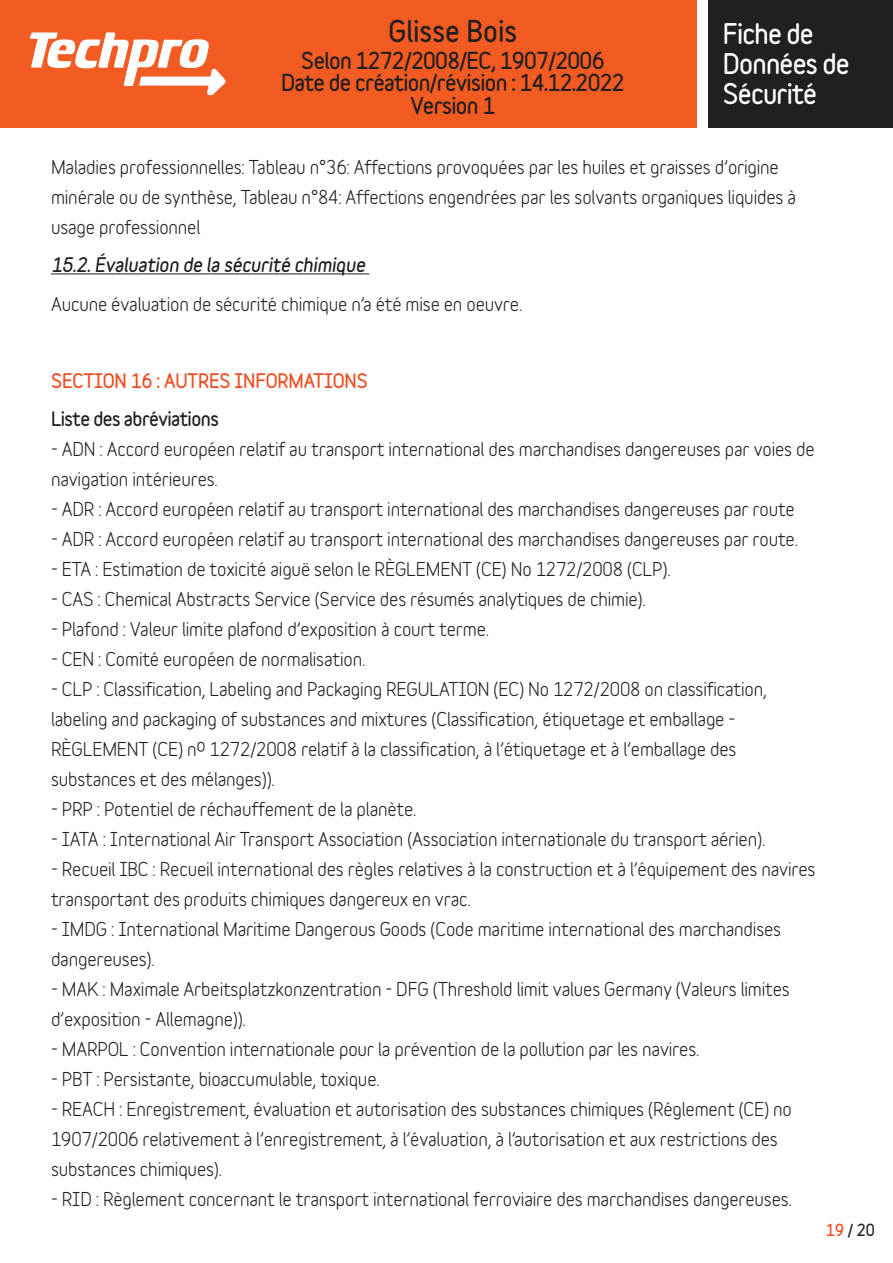
<style>
.page{position:relative;width:893px;height:1263px;background:#fff}
.page>*{position:absolute;margin:0;border:0;box-sizing:border-box;transform-origin:0 0}
.t1{font:900 27px "Variable";color:#231f20}
.t2{font:900 25.5px/30px "Variable";letter-spacing:-.03em;color:#fff}
.t3{font:900 21px/22.5px "Variable";letter-spacing:-.03em;color:#231f20;text-align:center}
.TEXTE_COURANT{font:700 18px/30px "Variable";letter-spacing:-.01em;color:#231f20}
.TEXTE_COURANT-2{font:italic 900 18px "Variable";letter-spacing:-.01em;color:#231f20}
.TEXTE_COURANT-3{font:900 18px "Variable";letter-spacing:-.01em;color:#f04d22}
.TEXTE_COURANT-4{font:900 18px "Variable";letter-spacing:-.03em;color:#231f20}
.t4{font:900 15px "Variable";color:#231f20}
.s1{color:#f04d22}
</style>
<div class="page">
<div style="left:0;top:0;width:723px;height:128px;background:#f25b21"></div>
<div style="left:702px;top:0;width:191px;height:128px;background:#231f20"></div>
<div style="left:697px;top:0;width:11px;height:128px;background:#fff"></div>
<svg style="left:30px;top:32px;width:196px;height:63px"></svg>
<hr style="left:51px;top:273px;width:318px;height:1px;background:#231f20">
<h1 class="t1" style="left:388px;top:13px;width:130px">Glisse Bois</h1>
<p class="t3" style="left:281px;top:49px;width:345px">Selon 1272/2008/EC, 1907/2006<br>Date de création/révision : 14.12.2022<br>Version 1</p>
<h2 class="t2" style="left:723px;top:19px;width:128px">Fiche de<br>Données de<br>Sécurité</h2>
<p class="TEXTE_COURANT" style="left:51px;top:151px;width:746px">Maladies professionnelles: Tableau n°36: Affections provoquées par les huiles et graisses d’origine minérale ou de synthèse, Tableau n°84: Affections engendrées par les solvants organiques liquides à usage professionnel</p>
<p class="TEXTE_COURANT-2" style="left:51px;top:253px;width:316px">15.2. Évaluation de la sécurité chimique</p>
<p class="TEXTE_COURANT" style="left:51px;top:288px;width:473px">Aucune évaluation de sécurité chimique n’a été mise en oeuvre.</p>
<p class="TEXTE_COURANT-3" style="left:51px;top:369px;width:318px">SECTION 16 : AUTRES INFORMATIONS</p>
<p class="TEXTE_COURANT-4" style="left:51px;top:407px;width:169px">Liste des abréviations</p>
<p class="TEXTE_COURANT" style="left:51px;top:434px;width:765px">- ADN : Accord européen relatif au transport international des marchandises dangereuses par voies de navigation intérieures.</p>
<p class="TEXTE_COURANT" style="left:51px;top:494px;width:745px">- ADR : Accord européen relatif au transport international des marchandises dangereuses par route</p>
<p class="TEXTE_COURANT" style="left:51px;top:524px;width:748px">- ADR : Accord européen relatif au transport international des marchandises dangereuses par route.</p>
<p class="TEXTE_COURANT" style="left:51px;top:554px;width:621px">- ETA : Estimation de toxicité aiguë selon le RÈGLEMENT (CE) No 1272/2008 (CLP).</p>
<p class="TEXTE_COURANT" style="left:51px;top:584px;width:596px">- CAS : Chemical Abstracts Service (Service des résumés analytiques de chimie).</p>
<p class="TEXTE_COURANT" style="left:51px;top:614px;width:439px">- Plafond : Valeur limite plafond d’exposition à court terme.</p>
<p class="TEXTE_COURANT" style="left:51px;top:644px;width:316px">- CEN : Comité européen de normalisation.</p>
<p class="TEXTE_COURANT" style="left:51px;top:674px;width:717px">- CLP : Classification, Labeling and Packaging REGULATION (EC) No 1272/2008 on classification, labeling and packaging of substances and mixtures (Classification, étiquetage et emballage - RÈGLEMENT (CE) nº 1272/2008 relatif à la classification, à l’étiquetage et à l’emballage des substances et des mélanges)).</p>
<p class="TEXTE_COURANT" style="left:51px;top:794px;width:367px">- PRP : Potentiel de réchauffement de la planète.</p>
<p class="TEXTE_COURANT" style="left:51px;top:824px;width:716px">- IATA : International Air Transport Association (Association internationale du transport aérien).</p>
<p class="TEXTE_COURANT" style="left:51px;top:854px;width:766px">- Recueil IBC : Recueil international des règles relatives à la construction et à l’équipement des navires transportant des produits chimiques dangereux en vrac.</p>
<p class="TEXTE_COURANT" style="left:51px;top:914px;width:732px">- IMDG : International Maritime Dangerous Goods (Code maritime international des marchandises dangereuses).</p>
<p class="TEXTE_COURANT" style="left:51px;top:974px;width:740px">- MAK : Maximale Arbeitsplatzkonzentration - DFG (Threshold limit values Germany (Valeurs limites d’exposition - Allemagne)).</p>
<p class="TEXTE_COURANT" style="left:51px;top:1034px;width:650px">- MARPOL : Convention internationale pour la prévention de la pollution par les navires.</p>
<p class="TEXTE_COURANT" style="left:51px;top:1064px;width:330px">- PBT : Persistante, bioaccumulable, toxique.</p>
<p class="TEXTE_COURANT" style="left:51px;top:1094px;width:742px">- REACH : Enregistrement, évaluation et autorisation des substances chimiques (Réglement (CE) no<br>1907/2006 relativement à l’enregistrement, à l’évaluation, à l’autorisation et aux restrictions des substances chimiques).</p>
<p class="TEXTE_COURANT" style="left:51px;top:1184px;width:742px">- RID : Règlement concernant le transport international ferroviaire des marchandises dangereuses.</p>
<p class="t4" style="left:826px;top:1220px;width:51px"><span class="s1">19</span> / 20</p>
</div>
